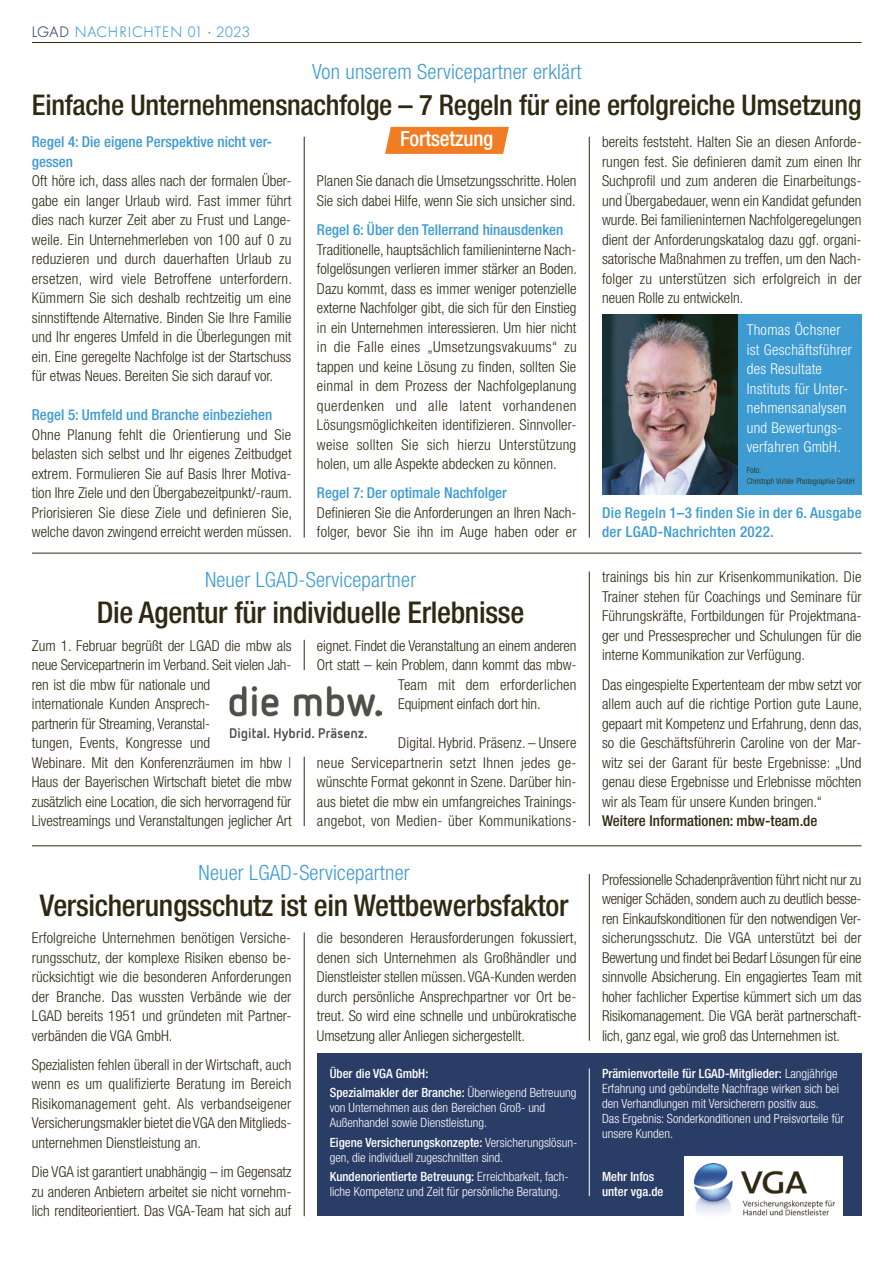
<style>
.page{position:relative;width:885px;height:1263px;background:#fff}
.page>*{position:absolute;margin:0;border:0;box-sizing:border-box;transform-origin:0 0}
.t1{font:500 condensed 30px "Helvetica Neue LT Std";letter-spacing:-.01em;color:#2f2912}
.t2{font:500 condensed 28.5px "Helvetica Neue LT Std";letter-spacing:-.01em;color:#2f2912}
.t3{font:300 condensed 21px "Helvetica Neue LT Std";letter-spacing:.01em;color:#3d9bd1}
.t4{font:500 condensed 21px "Helvetica Neue LT Std";letter-spacing:-.01em;color:#fff}
.t5{font:300 condensed 15px/19.5px "Helvetica Neue LT Std";color:#2f2912;text-align:justify}
.t6{font:500 condensed 15px/19.5px "Helvetica Neue LT Std";color:#3d9bd1}
.t7{font:300 condensed 15px/19.5px "Helvetica Neue LT Std";letter-spacing:.02em;color:#fff}
.t8{font:500 condensed 15px/19.5px "Helvetica Neue LT Std";letter-spacing:.02em;color:#3d9bd1}
.t9{font:500 condensed 15px "Helvetica Neue LT Std";color:#2f2912}
.t10{font:300 15px "Futura BQ";letter-spacing:.05em;color:#3d9bd1}
.t11{font:300 condensed 12.75px/15px "Helvetica Neue LT Std";color:#fff}
.t12{font:500 condensed 12.75px/19.5px "Helvetica Neue LT Std";color:#fff}
.t13{font:300 condensed 8.25px/10.5px "Helvetica Neue LT Std";color:#2f2912}
.s1{color:#2a3d67}
.s2{font-weight:300}
.s3{font-weight:500}
</style>
<div class="page">
<hr style="left:32px;top:42px;width:829px;height:1px;background:#2f2912">
<div style="left:317px;top:1054px;width:544px;height:162px;background:#2a3d67"></div>
<hr style="left:304px;top:137px;width:1px;height:400px;background:#2f2912">
<hr style="left:32px;top:553px;width:829px;height:1px;background:#2f2912">
<img style="left:602px;top:314px;width:135px;height:181px">
<div style="left:737px;top:314px;width:124px;height:181px;background:#3d9bd1"></div>
<hr style="left:589px;top:137px;width:1px;height:400px;background:#2f2912">
<svg style="left:385px;top:127px;width:124px;height:27px;background:#f0822f"></svg>
<img style="left:229px;top:686px;width:152px;height:54px">
<hr style="left:304px;top:640px;width:1px;height:30px;background:#2f2912">
<hr style="left:304px;top:757px;width:1px;height:69px;background:#2f2912">
<hr style="left:589px;top:571px;width:1px;height:255px;background:#2f2912">
<hr style="left:32px;top:845px;width:829px;height:1px;background:#2f2912">
<div style="left:684px;top:1157px;width:158px;height:59px;background:#fff"></div>
<img style="left:693px;top:1163px;width:141px;height:53px">
<hr style="left:304px;top:932px;width:1px;height:284px;background:#2f2912">
<hr style="left:589px;top:874px;width:1px;height:167px;background:#2f2912">
<hr style="left:589px;top:1068px;width:1px;height:128px;background:#fff">
<p class="t10" style="left:32px;top:23px;width:219px"><span class="s1">LGAD</span> NACHRICHTEN 01 · 2023</p>
<h3 class="t3" style="left:312px;top:59px;width:271px">Von unserem Servicepartner erklärt</h3>
<h2 class="t2" style="left:32px;top:88px;width:831px">Einfache Unternehmensnachfolge – 7 Regeln für eine erfolgreiche Umsetzung</h2>
<h3 class="t4" style="left:400px;top:126px;width:95px">Fortsetzung</h3>
<p class="t5" style="left:602px;top:132px;width:261px;text-align:left">bereits feststeht. Halten Sie an diesen Anforde&shy;rungen fest. Sie definieren damit zum einen Ihr Suchprofil und zum anderen die Einarbeitungs&shy;und Übergabedauer, wenn ein Kandidat gefunden wurde. Bei familieninternen Nachfolgeregelungen dient der Anforderungskatalog dazu ggf. organi&shy;satorische Maßnahmen zu treffen, um den Nach&shy;folger zu unterstützen sich erfolgreich in der neuen Rolle zu entwickeln.</p>
<p class="t7" style="left:746px;top:320px;width:107px">Thomas Öchsner ist Geschäftsführer des Resultate<br>Instituts für Unter&shy;nehmensanalysen und Bewertungs&shy;verfahren GmbH.</p>
<p class="t13" style="left:746px;top:465px;width:110px">Foto:<br>Christoph Vohler Photographie GmbH</p>
<p class="t6" style="left:32px;top:132px;width:242px">Regel 4: Die eigene Perspektive nicht ver&shy;gessen</p>
<p class="t5" style="left:32px;top:171px;width:262px">Oft höre ich, dass alles nach der formalen Über&shy;gabe ein langer Urlaub wird. Fast immer führt dies nach kurzer Zeit aber zu Frust und Lange&shy;weile. Ein Unternehmerleben von 100 auf 0 zu reduzieren und durch dauerhaften Urlaub zu ersetzen, wird viele Betroffene unterfordern.<br>Kümmern Sie sich deshalb rechtzeitig um eine sinnstiftende Alternative. Binden Sie Ihre Familie und Ihr engeres Umfeld in die Überlegungen mit ein. Eine geregelte Nachfolge ist der Startschuss für etwas Neues. Bereiten Sie sich darauf vor.</p>
<p class="t6" style="left:32px;top:405px;width:242px">Regel 5: Umfeld und Branche einbeziehen</p>
<p class="t5" style="left:32px;top:425px;width:262px">Ohne Planung fehlt die Orientierung und Sie belasten sich selbst und Ihr eigenes Zeitbudget extrem. Formulieren Sie auf Basis Ihrer Motiva&shy;tion Ihre Ziele und den Übergabezeitpunkt/-raum.<br>Priorisieren Sie diese Ziele und definieren Sie, welche davon zwingend erreicht werden müssen.</p>
<p class="t5" style="left:317px;top:171px;width:261px">Planen Sie danach die Umsetzungsschritte. Holen<br>Sie sich dabei Hilfe, wenn Sie sich unsicher sind.</p>
<p class="t6" style="left:317px;top:220px;width:248px">Regel 6: Über den Tellerrand hinausdenken</p>
<p class="t5" style="left:317px;top:239px;width:261px">Traditionelle, hauptsächlich familieninterne Nach&shy;folgelösungen verlieren immer stärker an Boden.<br>Dazu kommt, dass es immer weniger potenzielle externe Nachfolger gibt, die sich für den Einstieg in ein Unternehmen interessieren. Um hier nicht in die Falle eines „Umsetzungsvakuums“ zu tappen und keine Lösung zu finden, sollten Sie einmal in dem Prozess der Nachfolgeplanung querdenken und alle latent vorhandenen Lösungsmöglichkeiten identifizieren. Sinnvoller&shy;weise sollten Sie sich hierzu Unterstützung holen, um alle Aspekte abdecken zu können.</p>
<p class="t6" style="left:317px;top:483px;width:191px">Regel 7: Der optimale Nachfolger</p>
<p class="t5" style="left:317px;top:503px;width:261px">Definieren Sie die Anforderungen an Ihren Nach&shy;folger, bevor Sie ihn im Auge haben oder er</p>
<p class="t8" style="left:602px;top:503px;width:261px">Die Regeln 1–3 finden Sie in der 6. Ausgabe der LGAD-Nachrichten 2022.</p>
<h3 class="t3" style="left:205px;top:567px;width:213px">Neuer LGAD-Servicepartner</h3>
<h1 class="t1" style="left:97px;top:594px;width:429px">Die Agentur für individuelle Erlebnisse</h1>
<p class="t5" style="left:32px;top:635px;width:261px;text-align:left">Zum 1. Februar begrüßt der LGAD die mbw als neue Servicepartnerin im Verband. Seit vielen Jah&shy;ren ist die mbw für nationale und<br>internationale Kunden Ansprech-<br>partnerin für Streaming, Veranstal-<br>tungen, Events, Kongresse und<br>Webinare. Mit den Konferenzräumen im hbw | Haus der Bayerischen Wirtschaft bietet die mbw zusätzlich eine Location, die sich hervorragend für Livestreamings und Veranstaltungen jeglicher Art</p>
<p class="t5" style="left:317px;top:635px;width:261px">eignet. Findet die Veranstaltung an einem anderen</p>
<p class="t5" style="left:317px;top:655px;width:259px">Ort statt – kein Problem, dann kommt das mbw-</p>
<p class="t5" style="left:398px;top:674px;width:180px">Team mit dem erforderlichen</p>
<p class="t5" style="left:398px;top:694px;width:144px">Equipment einfach dort hin.</p>
<p class="t5" style="left:317px;top:733px;width:261px;text-indent:81px">Digital. Hybrid. Präsenz. – Unsere neue Servicepartnerin setzt Ihnen jedes ge&shy;wünschte Format gekonnt in Szene. Darüber hin&shy;aus bietet die mbw ein umfangreiches Trainings&shy;angebot, von Medien- über Kommunikations-</p>
<h3 class="t3" style="left:198px;top:860px;width:213px">Neuer LGAD-Servicepartner</h3>
<h1 class="t1" style="left:40px;top:887px;width:530px">Versicherungsschutz ist ein Wettbewerbsfaktor</h1>
<p class="t5" style="left:32px;top:928px;width:261px">Erfolgreiche Unternehmen benötigen Versiche&shy;rungsschutz, der komplexe Risiken ebenso be&shy;rücksichtigt wie die besonderen Anforderungen der Branche. Das wussten Verbände wie der LGAD bereits 1951 und gründeten mit Partner&shy;verbänden die VGA GmbH.</p>
<p class="t5" style="left:32px;top:1055px;width:261px">Spezialisten fehlen überall in der Wirtschaft, auch wenn es um qualifizierte Beratung im Bereich Risikomanagement geht. Als verbandseigener Versicherungsmakler bietet die VGA den Mitglieds&shy;unternehmen Dienstleistung an.</p>
<p class="t5" style="left:32px;top:1162px;width:261px">Die VGA ist garantiert unabhängig – im Gegensatz zu anderen Anbietern arbeitet sie nicht vornehm&shy;lich renditeorientiert. Das VGA-Team hat sich auf</p>
<p class="t5" style="left:317px;top:928px;width:262px">die besonderen Herausforderungen fokussiert, denen sich Unternehmen als Großhändler und Dienstleister stellen müssen. VGA-Kunden werden durch persönliche Ansprechpartner vor Ort be&shy;treut. So wird eine schnelle und unbürokratische Umsetzung aller Anliegen sichergestellt.</p>
<p class="t12" style="left:330px;top:1063px;width:248px">Über die VGA GmbH:<br>Spezialmakler der Branche: <span class="s2">Überwiegend Betreuung</span></p>
<p class="t11" style="left:330px;top:1100px;width:217px">von Unternehmen aus den Bereichen Groß- und<br>Außenhandel sowie Dienstleistung.</p>
<p class="t11" style="left:330px;top:1134px;width:249px"><span class="s3">Eigene Versicherungskonzepte:</span> Versicherungslösun&shy;gen, die individuell zugeschnitten sind.</p>
<p class="t11" style="left:330px;top:1169px;width:240px"><span class="s3">Kundenorientierte Betreuung:</span> Erreichbarkeit, fach&shy;liche Kompetenz und Zeit für persönliche Beratung.</p>
<p class="t5" style="left:602px;top:567px;width:261px">trainings bis hin zur Krisenkommunikation. Die Trainer stehen für Coachings und Seminare für Führungskräfte, Fortbildungen für Projektmana&shy;ger und Pressesprecher und Schulungen für die interne Kommunikation zur Verfügung.</p>
<p class="t5" style="left:602px;top:674px;width:261px">Das eingespielte Expertenteam der mbw setzt vor allem auch auf die richtige Portion gute Laune, gepaart mit Kompetenz und Erfahrung, denn das, so die Geschäftsführerin Caroline von der Mar&shy;witz sei der Garant für beste Ergebnisse: „Und genau diese Ergebnisse und Erlebnisse möchten wir als Team für unsere Kunden bringen.“</p>
<p class="t9" style="left:602px;top:812px;width:217px">Weitere Informationen: mbw-team.de</p>
<p class="t5" style="left:602px;top:869px;width:261px">Professionelle Schadenprävention führt nicht nur zu weniger Schäden, sondern auch zu deutlich besse&shy;ren Einkaufskonditionen für den notwendigen Ver&shy;sicherungsschutz. Die VGA unterstützt bei der Bewertung und findet bei Bedarf Lösungen für eine sinnvolle Absicherung. Ein engagiertes Team mit hoher fachlicher Expertise kümmert sich um das Risikomanagement. Die VGA berät partnerschaft&shy;lich, ganz egal, wie groß das Unternehmen ist.</p>
<p class="t11" style="left:602px;top:1065px;width:243px"><span class="s3">Prämienvorteile für LGAD-Mitglieder:</span> Langjährige Erfahrung und gebündelte Nachfrage wirken sich bei den Verhandlungen mit Versicherern positiv aus.<br>Das Ergebnis: Sonderkonditionen und Preisvorteile für unsere Kunden.</p>
<p class="t12" style="left:602px;top:1169px;width:63px;line-height:15px">Mehr Infos unter vga.de</p>
</div>
